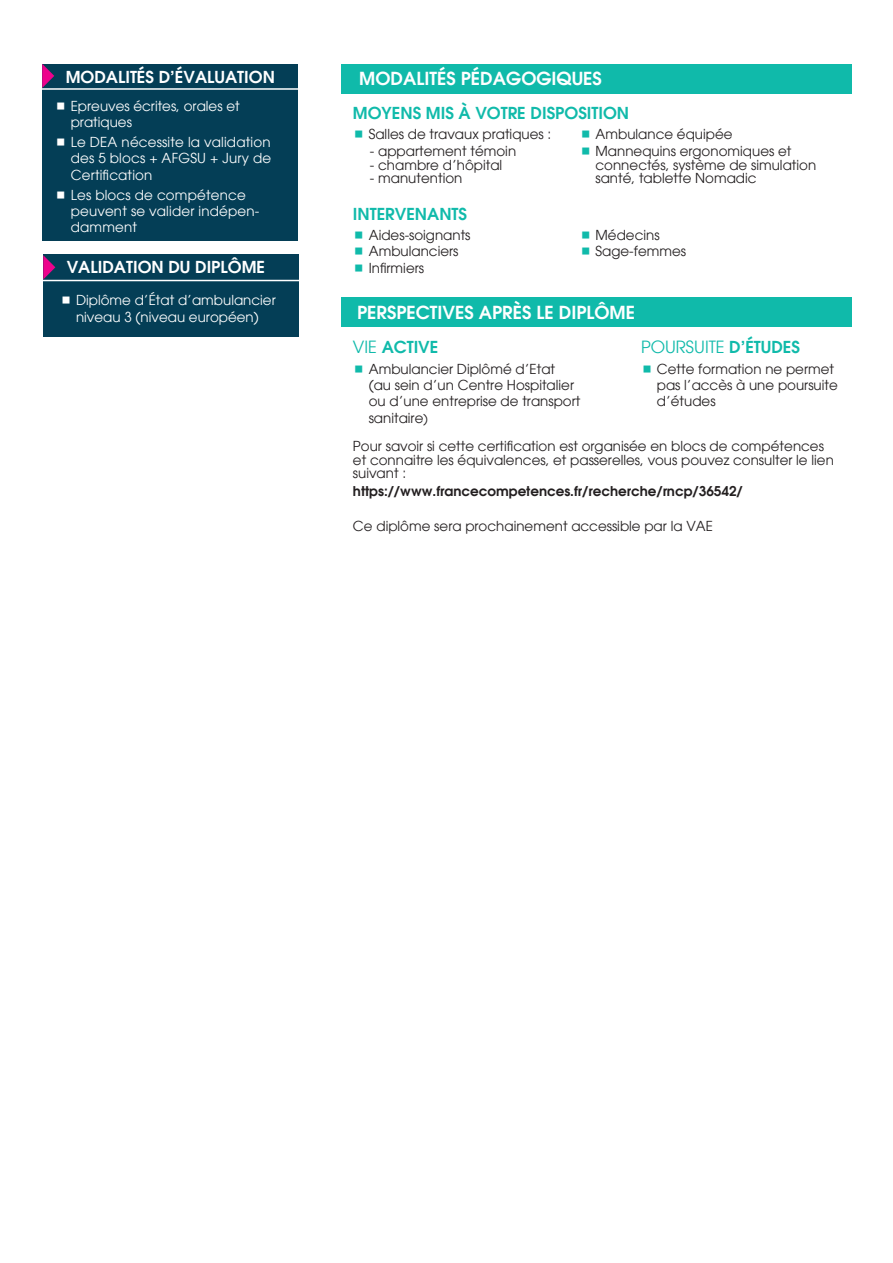
<style>
.page{position:relative;width:893px;height:1263px;background:#fff}
.page>*{position:absolute;margin:0;border:0;box-sizing:border-box;transform-origin:0 0}
.t1{font:600 18px "Avant Garde";color:#fff}
.t2{font:600 16.5px "Avant Garde";color:#10baaa}
.t3{font:600 16.5px "Avant Garde";color:#fff}
.t4{font:16.5px "Avant Garde";color:#10baaa}
.t5{font:13.5px/16.2px "Avant Garde";color:#231f20}
.t6{font:13.5px/16.2px "Avant Garde";letter-spacing:.01em;color:#fff}
.t7{font:600 13.5px "Avant Garde";color:#231f20}
.s1{font-weight:400}
.s2{font-size:12px}
.s3{font-weight:600}
</style>
<div class="page">
<div style="left:341px;top:297px;width:511px;height:30px;background:#10baaa"></div>
<div style="left:341px;top:64px;width:511px;height:30px;background:#10baaa"></div>
<div style="left:42px;top:64px;width:255px;height:177px;background:#043e56"></div>
<svg style="left:42px;top:64px;width:12px;height:24px"></svg>
<hr style="left:41px;top:88px;width:259px;height:2px;background:#fff">
<div style="left:43px;top:255px;width:255px;height:82px;background:#043e56"></div>
<svg style="left:43px;top:255px;width:12px;height:24px"></svg>
<hr style="left:41px;top:280px;width:260px;height:1px;background:#fff">
<p class="t3" style="left:66px;top:71px;width:211px">MODALITÉS D’ÉVALUATION</p>
<p class="t6" style="left:71px;top:99px;width:170px">Epreuves écrites, orales et pratiques</p>
<p class="t6" style="left:71px;top:135px;width:202px;text-align:justify">Le DEA nécessite la validation des 5 blocs + AFGSU + Jury de Certification</p>
<p class="t6" style="left:71px;top:188px;width:190px">Les blocs de compétence peuvent se valider indépen&shy;damment</p>
<p class="t3" style="left:67px;top:261px;width:200px">VALIDATION DU DIPLÔME</p>
<p class="t6" style="left:76px;top:293px;width:201px">Diplôme d’État d’ambulancier niveau 3 (niveau européen)</p>
<h1 class="t1" style="left:359px;top:71px;width:244px">MODALITÉS PÉDAGOGIQUES</h1>
<p class="t2" style="left:353px;top:106px;width:278px">MOYENS MIS À VOTRE DISPOSITION</p>
<p class="t5" style="left:369px;top:127px;width:184px">Salles de travaux pratiques :</p>
<p class="t5" style="left:370px;top:144px;width:148px">- appartement témoin</p>
<p class="t5" style="left:370px;top:158px;width:134px">- chambre d’hôpital</p>
<p class="t5" style="left:370px;top:171px;width:94px">- manutention</p>
<p class="t5" style="left:595px;top:126px;width:197px;line-height:17.7px">Ambulance équipée<br>Mannequins ergonomiques et</p>
<p class="t5" style="left:595px;top:159px;width:222px;line-height:13.5px">connectés, système de simulation santé, tablette Nomadic</p>
<p class="t2" style="left:353px;top:207px;width:116px">INTERVENANTS</p>
<p class="t5" style="left:369px;top:228px;width:103px">Aides-soignants<br>Ambulanciers<br>Infirmiers</p>
<p class="t5" style="left:595px;top:228px;width:92px">Médecins<br>Sage-femmes</p>
<h1 class="t1" style="left:357px;top:306px;width:279px">PERSPECTIVES APRÈS LE DIPLÔME</h1>
<p class="t2" style="left:353px;top:341px;width:87px"><span class="s1">VIE</span> ACTIVE</p>
<p class="t5" style="left:369px;top:362px;width:213px">Ambulancier Diplômé d’Etat (au sein d’un Centre Hospitalier ou d’une entreprise de transport sanitaire<span class="s2">)</span></p>
<p class="t4" style="left:641px;top:340px;width:161px">POURSUITE <span class="s3">D’ÉTUDES</span></p>
<p class="t5" style="left:657px;top:362px;width:183px">Cette formation ne permet pas l’accès à une poursuite d’études</p>
<p class="t5" style="left:353px;top:439px;width:482px;line-height:13.5px">Pour savoir si cette certification est organisée en blocs de compétences et connaitre les équivalences, et passerelles, vous pouvez consulter le lien suivant :</p>
<p class="t7" style="left:353px;top:486px;width:391px">https://www.francecompetences.fr/recherche/rncp/36542/</p>
<p class="t5" style="left:353px;top:519px;width:362px">Ce diplôme sera prochainement accessible par la VAE</p>
</div>
